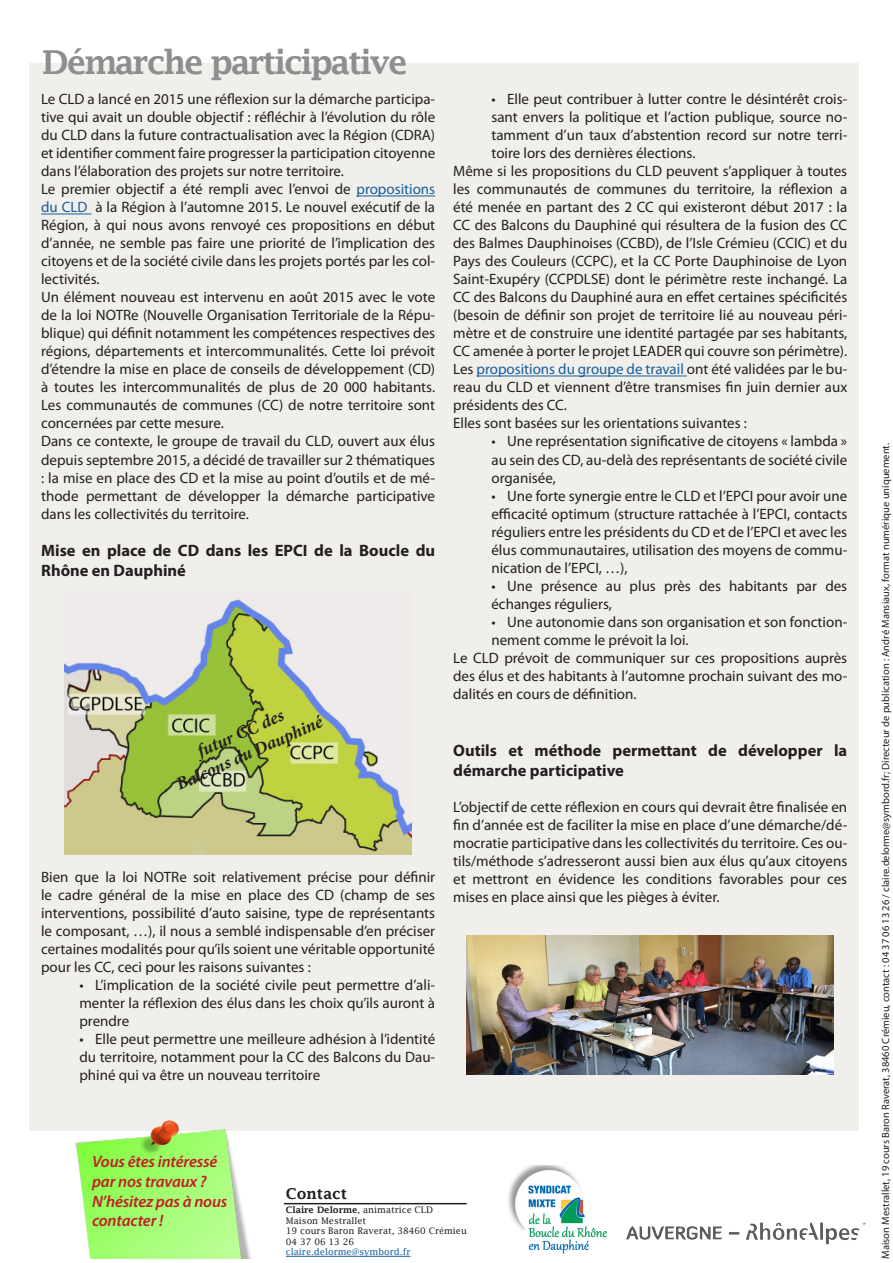
<style>
.page{position:relative;width:893px;height:1263px;background:#fff}
.page>*{position:absolute;margin:0;border:0;box-sizing:border-box;transform-origin:0 0}
.t1{font:600 33px "Lucida Fax";letter-spacing:-.065em;color:#8e8e8f}
.t2{font:italic 700 18px "Minion Pro";color:#231f20}
.t3{font:700 16.5px/19.8px "Myriad Pro";color:#231f20}
.t4{font:italic 600 16.5px/19.8px "Myriad Pro";letter-spacing:-.01em;color:#c12027}
.t5{font:15px/18px "Myriad Pro";color:#231f20;text-align:justify}
.t6{font:600 15px "Lucida Fax";color:#231f20}
.t7{font:10.5px "Myriad Pro";color:#231f20}
.t8{font:9px "Lucida Fax";color:#231f20}
.t9{font:9px "Lucida Fax";color:#175d9e}
.s1{color:#175d9e}
.s2{font-weight:600}
</style>
<div class="page">
<img style="left:508px;top:1165px;width:99px;height:89px">
<hr style="left:286px;top:1256px;width:125px;height:1px;background:#175d9e">
<hr style="left:284px;top:1203px;width:183px;height:1px;background:#231f20">
<div style="left:30px;top:63px;width:829px;height:1068px;background:#f0efeb"></div>
<hr style="left:356px;top:196px;width:79px;height:1px;background:#175d9e">
<hr style="left:41px;top:214px;width:51px;height:1px;background:#175d9e">
<hr style="left:476px;top:376px;width:211px;height:1px;background:#175d9e">
<img style="left:65px;top:599px;width:346px;height:256px">
<img style="left:626px;top:1222px;width:240px;height:23px">
<img style="left:467px;top:935px;width:367px;height:140px">
<div style="left:193px;top:841px;width:13px;height:14px;background:#ccca95"></div>
<img style="left:75px;top:1120px;width:176px;height:139px">
<p class="t1" style="left:42px;top:43px;width:367px">Démarche participative</p>
<p class="t5" style="left:41px;top:90px;width:396px">Le CLD a lancé en 2015 une réflexion sur la démarche participa&shy;tive qui avait un double objectif : réfléchir à l’évolution du rôle du CLD dans la future contractualisation avec la Région (CDRA) et identifier comment faire progresser la participation citoyenne dans l’élaboration des projets sur notre territoire.</p>
<p class="t5" style="left:41px;top:180px;width:396px">Le premier objectif a été rempli avec l’envoi de <span class="s1">propositions du CLD</span> à la Région à l’automne 2015. Le nouvel exécutif de la Région, à qui nous avons renvoyé ces propositions en début d’année, ne semble pas faire une priorité de l’implication des citoyens et de la société civile dans les projets portés par les col&shy;lectivités.</p>
<p class="t5" style="left:41px;top:288px;width:396px">Un élément nouveau est intervenu en août 2015 avec le vote de la loi NOTRe (Nouvelle Organisation Territoriale de la Répu&shy;blique) qui définit notamment les compétences respectives des régions, départements et intercommunalités. Cette loi prévoit d’étendre la mise en place de conseils de développement (CD) à toutes les intercommunalités de plus de 20 000 habitants.<br>Les communautés de communes (CC) de notre territoire sont concernées par cette mesure.</p>
<p class="t5" style="left:41px;top:432px;width:396px">Dans ce contexte, le groupe de travail du CLD, ouvert aux élus depuis septembre 2015, a décidé de travailler sur 2 thématiques : la mise en place des CD et la mise au point d’outils et de mé&shy;thode permettant de développer la démarche participative dans les collectivités du territoire.</p>
<p class="t3" style="left:41px;top:540px;width:396px">Mise en place de CD dans les EPCI de la Boucle du<br>Rhône en Dauphiné</p>
<p class="t2" style="left:193px;top:740px;width:94px;rotate:-24deg">futur CC des</p>
<p class="t2" style="left:172px;top:773px;width:160px;rotate:-24deg">Balcons du Dauphiné</p>
<p class="t5" style="left:41px;top:868px;width:396px">Bien que la loi NOTRe soit relativement précise pour définir le cadre général de la mise en place des CD (champ de ses interventions, possibilité d’auto saisine, type de représentants le composant, …), il nous a semblé indispensable d’en préciser certaines modalités pour qu’ils soient une véritable opportunité pour les CC, ceci pour les raisons suivantes :</p>
<p class="t5" style="left:79px;top:976px;width:357px">• L’implication de la société civile peut permettre d’ali&shy;menter la réflexion des élus dans les choix qu’ils auront à prendre</p>
<p class="t5" style="left:79px;top:1030px;width:357px">• Elle peut permettre une meilleure adhésion à l’identité du territoire, notamment pour la CC des Balcons du Dau&shy;phiné qui va être un nouveau territoire</p>
<p class="t5" style="left:491px;top:90px;width:357px">• Elle peut contribuer à lutter contre le désintérêt crois&shy;sant envers la politique et l’action publique, source no&shy;tamment d’un taux d’abstention record sur notre terri&shy;toire lors des dernières élections.</p>
<p class="t5" style="left:453px;top:162px;width:396px">Même si les propositions du CLD peuvent s’appliquer à toutes les communautés de communes du territoire, la réflexion a été menée en partant des 2 CC qui existeront début 2017 : la CC des Balcons du Dauphiné qui résultera de la fusion des CC des Balmes Dauphinoises (CCBD), de l’Isle Crémieu (CCIC) et du Pays des Couleurs (CCPC), et la CC Porte Dauphinoise de Lyon Saint-Exupéry (CCPDLSE) dont le périmètre reste inchangé. La CC des Balcons du Dauphiné aura en effet certaines spécificités (besoin de définir son projet de territoire lié au nouveau péri&shy;mètre et de construire une identité partagée par ses habitants, CC amenée à porter le projet LEADER qui couvre son périmètre).</p>
<p class="t5" style="left:453px;top:360px;width:396px">Les <span class="s1">propositions du groupe de travail</span> ont été validées par le bu&shy;reau du CLD et viennent d’être transmises fin juin dernier aux présidents des CC.</p>
<p class="t5" style="left:453px;top:414px;width:295px">Elles sont basées sur les orientations suivantes :</p>
<p class="t5" style="left:491px;top:432px;width:357px">• Une représentation significative de citoyens « lambda » au sein des CD, au-delà des représentants de société civile organisée,</p>
<p class="t5" style="left:491px;top:486px;width:357px">• Une forte synergie entre le CLD et l’EPCI pour avoir une efficacité optimum (structure rattachée à l’EPCI, contacts réguliers entre les présidents du CD et de l’EPCI et avec les élus communautaires, utilisation des moyens de commu&shy;nication de l’EPCI, …),</p>
<p class="t5" style="left:491px;top:576px;width:357px">• Une présence au plus près des habitants par des échanges réguliers,</p>
<p class="t5" style="left:491px;top:612px;width:357px">• Une autonomie dans son organisation et son fonction&shy;nement comme le prévoit la loi.</p>
<p class="t5" style="left:453px;top:648px;width:396px">Le CLD prévoit de communiquer sur ces propositions auprès des élus et des habitants à l’automne prochain suivant des mo&shy;dalités en cours de définition.</p>
<p class="t3" style="left:453px;top:740px;width:396px">Outils et méthode permettant de développer la démarche participative</p>
<p class="t5" style="left:453px;top:798px;width:396px">L’objectif de cette réflexion en cours qui devrait être finalisée en fin d’année est de faciliter la mise en place d’une démarche/dé&shy;mocratie participative dans les collectivités du territoire. Ces ou&shy;tils/méthode s’adresseront aussi bien aux élus qu’aux citoyens et mettront en évidence les conditions favorables pour ces mises en place ainsi que les pièges à éviter.</p>
<p class="t4" style="left:92px;top:1151px;width:137px">Vous êtes intéressé par nos travaux ?<br>N’hésitez pas à nous contacter !</p>
<p class="t6" style="left:286px;top:1185px;width:63px">Contact</p>
<p class="t8" style="left:286px;top:1205px;width:149px"><span class="s2">Claire Delorme</span>, animatrice CLD</p>
<p class="t8" style="left:286px;top:1215px;width:82px">Maison Mestrallet</p>
<p class="t8" style="left:286px;top:1226px;width:182px">19 cours Baron Raverat, 38460 Crémieu</p>
<p class="t8" style="left:286px;top:1236px;width:70px">04 37 06 13 26</p>
<p class="t9" style="left:286px;top:1247px;width:126px">claire.delorme@symbord.fr</p>
<p class="t7" style="left:879px;top:1259px;width:817px;rotate:-90deg">Maison Mestrallet, 19 cours Baron Raverat, 38460 Crémieu, contact : 04 37 06 13 26 / claire.delorme@symbord.fr; Directeur de publication : André Mansiaux, format numérique uniquement.</p>
</div>
